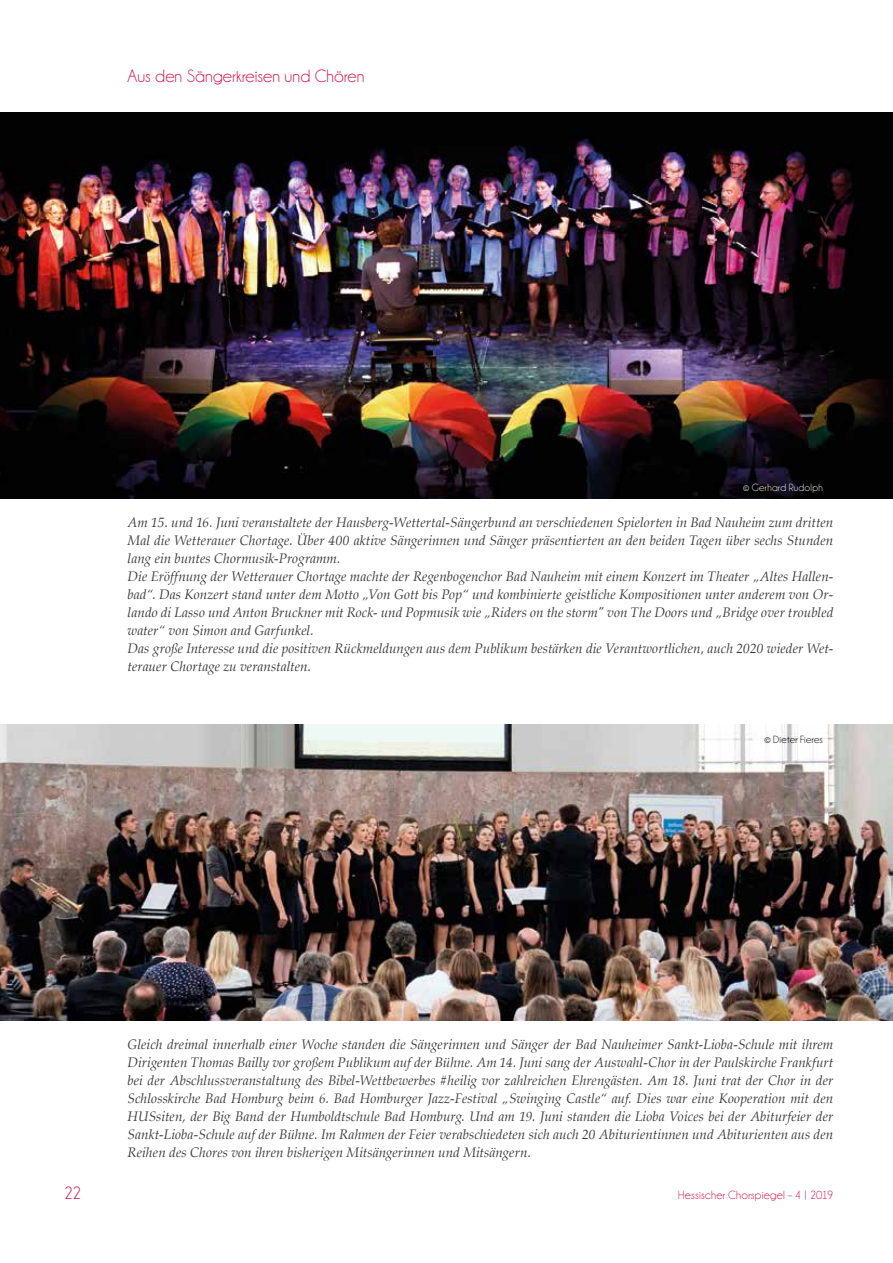
<style>
.page{position:relative;width:893px;height:1263px;background:#fff}
.page>*{position:absolute;margin:0;border:0;box-sizing:border-box;transform-origin:0 0}
.t1{font:18px "Champagne&Limousines";letter-spacing:.005em;color:#d20d4a}
.t2{font:18px "Champagne&Limousines";color:#d40c49}
.t3{font:italic 13.5px/18px "Palatino";letter-spacing:.005em;color:#3c3c3b}
.t4{font:12px "Champagne&Limousines";letter-spacing:.02em;color:#d40c49}
.t5{font:10.5px "Champagne&Limousines";letter-spacing:.03em;color:#fff}
.t6{font:10.5px "Champagne&Limousines";letter-spacing:.02em;color:#000}
</style>
<div class="page">
<img style="left:0;top:113px;width:893px;height:386px">
<img style="left:0;top:725px;width:893px;height:295px">
<h1 class="t1" style="left:128px;top:67px;width:238px">Aus den Sängerkreisen und Chören</h1>
<p class="t5" style="left:743px;top:482px;width:81px">© Gerhard Rudolph</p>
<p class="t3" style="left:128px;top:513px;width:707px">Am 15. und 16. Juni veranstaltete der Hausberg-Wettertal-Sängerbund an verschiedenen Spielorten in Bad Nauheim zum dritten Mal die Wetterauer Chortage. Über 400 aktive Sängerinnen und Sänger präsentierten an den beiden Tagen über sechs Stunden lang ein buntes Chormusik-Programm.<br>Die Eröffnung der Wetterauer Chortage machte der Regenbogenchor Bad Nauheim mit einem Konzert im Theater „Altes Hallen&shy;bad“. Das Konzert stand unter dem Motto „Von Gott bis Pop“ und kombinierte geistliche Kompositionen unter anderem von Or&shy;lando di Lasso und Anton Bruckner mit Rock- und Popmusik wie „Riders on the storm" von The Doors und „Bridge over troubled water“ von Simon and Garfunkel.<br>Das große Interesse und die positiven Rückmeldungen aus dem Publikum bestärken die Verantwortlichen, auch 2020 wieder Wet&shy;terauer Chortage zu veranstalten.</p>
<p class="t6" style="left:764px;top:734px;width:60px">© Dieter Fieres</p>
<p class="t3" style="left:128px;top:1035px;width:707px;text-align:justify">Gleich dreimal innerhalb einer Woche standen die Sängerinnen und Sänger der Bad Nauheimer Sankt-Lioba-Schule mit ihrem Dirigenten Thomas Bailly vor großem Publikum auf der Bühne. Am 14. Juni sang der Auswahl-Chor in der Paulskirche Frankfurt bei der Abschlussveranstaltung des Bibel-Wettbewerbes #heilig vor zahlreichen Ehrengästen. Am 18. Juni trat der Chor in der Schlosskirche Bad Homburg beim 6. Bad Homburger Jazz-Festival „Swinging Castle“ auf. Dies war eine Kooperation mit den HUSsiten, der Big Band der Humboldtschule Bad Homburg. Und am 19. Juni standen die Lioba Voices bei der Abiturfeier der Sankt-Lioba-Schule auf der Bühne. Im Rahmen der Feier verabschiedeten sich auch 20 Abiturientinnen und Abiturienten aus den Reihen des Chores von ihren bisherigen Mitsängerinnen und Mitsängern.</p>
<h1 class="t2" style="left:64px;top:1184px;width:19px">22</h1>
<p class="t4" style="left:678px;top:1189px;width:157px">Hessischer Chorspiegel – 4 | 2019</p>
</div>
